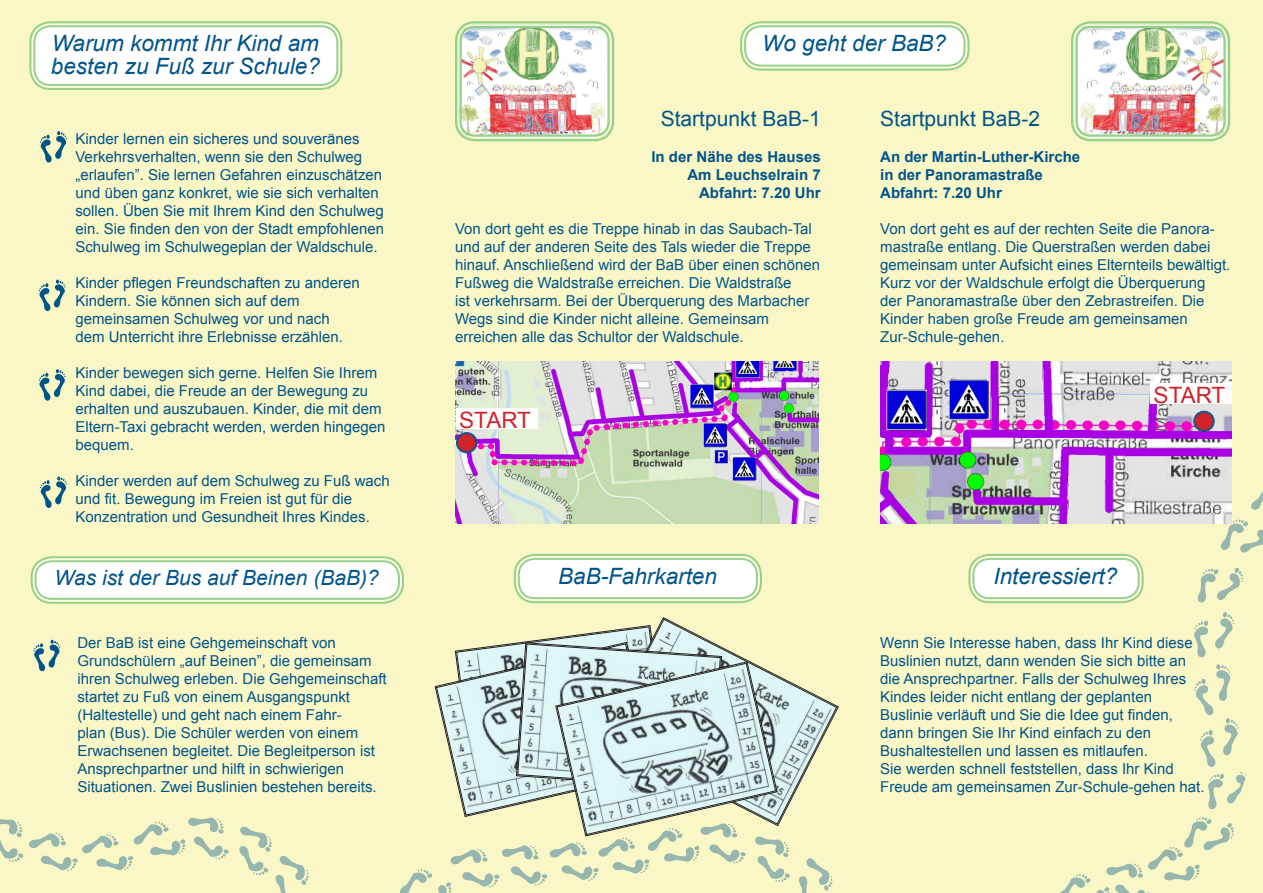
<style>
.page{position:relative;width:1263px;height:893px;background:#f9f7c6}
.page>*{position:absolute;margin:0;border:0;box-sizing:border-box;transform-origin:0 0}
.t1{font:700 24px "Arial";color:#fff9b6}
.t2{font:italic 22.5px "Arial";color:#01548a}
.t3{font:22.5px "Arial";letter-spacing:-.01em;color:#d1232a}
.t4{font:21px "Arial";color:#01548a}
.t5{font:italic 21px "Arial";color:#01548a}
.t6{font:15px/18px "Arial";color:#01548a}
.t7{font:700 15px/18px "Arial";color:#01548a;text-align:right}
</style>
<div class="page">
<svg style="left:40px;top:131px;width:27px;height:32px"></svg>
<svg style="left:39px;top:280px;width:27px;height:31px"></svg>
<svg style="left:39px;top:369px;width:27px;height:32px"></svg>
<svg style="left:40px;top:476px;width:27px;height:32px"></svg>
<svg style="left:0;top:817px;width:229px;height:54px"></svg>
<svg style="left:239px;top:827px;width:70px;height:66px"></svg>
<svg style="left:799px;top:858px;width:34px;height:35px"></svg>
<svg style="left:1060px;top:817px;width:174px;height:76px"></svg>
<svg style="left:1194px;top:664px;width:53px;height:145px"></svg>
<svg style="left:1251px;top:491px;width:12px;height:19px"></svg>
<img style="left:880px;top:362px;width:352px;height:161px">
<img style="left:455px;top:362px;width:363px;height:161px">
<svg style="left:1198px;top:567px;width:45px;height:35px"></svg>
<svg style="left:1194px;top:620px;width:14px;height:38px"></svg>
<svg style="left:1215px;top:612px;width:19px;height:37px"></svg>
<svg style="left:1221px;top:519px;width:42px;height:33px"></svg>
<img style="left:1074px;top:25px;width:153px;height:113px">
<div style="left:1071px;top:21px;width:159px;height:120px;border:2px solid #98d08a;border-radius:19px"></div>
<div style="left:1075px;top:26px;width:151px;height:111px;border:2px solid #98d08a;border-radius:14px"></div>
<div style="left:743px;top:24px;width:223px;height:44px;background:#fff;border-radius:18px"></div>
<div style="left:740px;top:21px;width:229px;height:50px;border:2px solid #98d08a;border-radius:20px"></div>
<div style="left:744px;top:25px;width:221px;height:42px;border:2px solid #98d08a;border-radius:16px"></div>
<div style="left:32px;top:24px;width:307px;height:63px;background:#fff;border-radius:18px"></div>
<div style="left:29px;top:21px;width:313px;height:69px;border:2px solid #98d08a;border-radius:20px"></div>
<div style="left:33px;top:25px;width:305px;height:61px;border:2px solid #98d08a;border-radius:16px"></div>
<div style="left:34px;top:559px;width:367px;height:42px;background:#fff;border-radius:18px"></div>
<div style="left:31px;top:556px;width:373px;height:48px;border:2px solid #98d08a;border-radius:20px"></div>
<div style="left:35px;top:560px;width:365px;height:40px;border:2px solid #98d08a;border-radius:16px"></div>
<svg style="left:659px;top:619px;width:178px;height:184px"></svg>
<svg style="left:400px;top:625px;width:390px;height:268px"></svg>
<div style="left:517px;top:557px;width:242px;height:43px;background:#fff;border-radius:18px"></div>
<div style="left:514px;top:554px;width:248px;height:49px;border:2px solid #98d08a;border-radius:20px"></div>
<div style="left:518px;top:558px;width:240px;height:41px;border:2px solid #98d08a;border-radius:16px"></div>
<img style="left:458px;top:25px;width:153px;height:113px">
<div style="left:455px;top:21px;width:159px;height:120px;border:2px solid #98d08a;border-radius:19px"></div>
<div style="left:459px;top:26px;width:151px;height:111px;border:2px solid #98d08a;border-radius:14px"></div>
<div style="left:1150px;top:383px;width:82px;height:21px;background:#fff"></div>
<div style="left:456px;top:408px;width:81px;height:21px;background:#fff"></div>
<div style="left:971px;top:557px;width:170px;height:43px;background:#fff;border-radius:18px"></div>
<div style="left:968px;top:554px;width:176px;height:49px;border:2px solid #98d08a;border-radius:20px"></div>
<div style="left:972px;top:558px;width:168px;height:41px;border:2px solid #98d08a;border-radius:16px"></div>
<div style="left:1194px;top:412px;width:20px;height:19px;background:#d1232a;border-radius:50%"></div>
<div style="left:1193px;top:411px;width:21px;height:21px;border:1px solid #01548a;border-radius:50%"></div>
<div style="left:1194px;top:412px;width:19px;height:19px;border:1px solid #01548a;border-radius:50%"></div>
<div style="left:457px;top:433px;width:19px;height:19px;background:#d1232a;border-radius:50%"></div>
<div style="left:456px;top:432px;width:21px;height:21px;border:1px solid #01548a;border-radius:50%"></div>
<div style="left:457px;top:433px;width:19px;height:19px;border:1px solid #01548a;border-radius:50%"></div>
<svg style="left:33px;top:640px;width:27px;height:31px"></svg>
<p class="t2" style="left:52px;top:29px;width:269px">Warum kommt Ihr Kind am</p>
<p class="t2" style="left:762px;top:29px;width:185px">Wo geht der BaB?</p>
<p class="t1" style="left:1165px;top:35px;width:15px">2</p>
<p class="t2" style="left:51px;top:51px;width:270px">besten zu Fuß zur Schule?</p>
<p class="t1" style="left:546px;top:38px;width:15px">1</p>
<p class="t6" style="left:75px;top:130px;width:310px">Kinder lernen ein sicheres und souveränes Verkehrsverhalten, wenn sie den Schulweg „erlaufen”. Sie lernen Gefahren einzuschätzen und üben ganz konkret, wie sie sich verhalten sollen. Üben Sie mit Ihrem Kind den Schulweg ein. Sie finden den von der Stadt empfohlenen Schulweg im Schulwegeplan der Waldschule.</p>
<p class="t6" style="left:75px;top:274px;width:286px">Kinder pflegen Freundschaften zu anderen Kindern. Sie können sich auf dem gemeinsamen Schulweg vor und nach dem Unterricht ihre Erlebnisse erzählen.</p>
<p class="t6" style="left:75px;top:364px;width:312px">Kinder bewegen sich gerne. Helfen Sie Ihrem Kind dabei, die Freude an der Bewegung zu erhalten und auszubauen. Kinder, die mit dem Eltern-Taxi gebracht werden, werden hingegen bequem.</p>
<p class="t6" style="left:75px;top:472px;width:316px">Kinder werden auf dem Schulweg zu Fuß wach und fit. Bewegung im Freien ist gut für die<br>Konzentration und Gesundheit Ihres Kindes.</p>
<p class="t5" style="left:55px;top:564px;width:326px">Was ist der Bus auf Beinen (BaB)?</p>
<p class="t4" style="left:661px;top:105px;width:161px">Startpunkt BaB-1</p>
<p class="t7" style="left:651px;top:148px;width:171px">In der Nähe des Hauses<br>Am Leuchselrain 7</p>
<p class="t7" style="left:699px;top:184px;width:123px">Abfahrt: 7.20 Uhr</p>
<p class="t6" style="left:455px;top:220px;width:367px">Von dort geht es die Treppe hinab in das Saubach-Tal und auf der anderen Seite des Tals wieder die Treppe hinauf. Anschließend wird der BaB über einen schönen Fußweg die Waldstraße erreichen. Die Waldstraße<br>ist verkehrsarm. Bei der Überquerung des Marbacher Wegs sind die Kinder nicht alleine. Gemeinsam erreichen alle das Schultor der Waldschule.</p>
<p class="t3" style="left:459px;top:406px;width:73px">START</p>
<p class="t2" style="left:558px;top:561px;width:160px">BaB-Fahrkarten</p>
<p class="t4" style="left:880px;top:105px;width:161px">Startpunkt BaB-2</p>
<p class="t7" style="left:880px;top:148px;width:202px;text-align:left">An der Martin-Luther-Kirche in der Panoramastraße<br>Abfahrt: 7.20 Uhr</p>
<p class="t6" style="left:880px;top:220px;width:352px">Von dort geht es auf der rechten Seite die Panora&shy;mastraße entlang. Die Querstraßen werden dabei gemeinsam unter Aufsicht eines Elternteils bewältigt.<br>Kurz vor der Waldschule erfolgt die Überquerung der Panoramastraße über den Zebrastreifen. Die Kinder haben große Freude am gemeinsamen Zur-Schule-gehen.</p>
<p class="t3" style="left:1154px;top:381px;width:73px">START</p>
<p class="t2" style="left:993px;top:561px;width:125px">Interessiert?</p>
<p class="t6" style="left:77px;top:634px;width:311px">Der BaB ist eine Gehgemeinschaft von Grundschülern „auf Beinen”, die gemeinsam ihren Schulweg erleben. Die Gehgemeinschaft startet zu Fuß von einem Ausgangspunkt (Haltestelle) und geht nach einem Fahr-<br>plan (Bus). Die Schüler werden von einem Erwachsenen begleitet. Die Begleitperson ist Ansprechpartner und hilft in schwierigen Situationen. Zwei Buslinien bestehen bereits.</p>
<p class="t6" style="left:880px;top:634px;width:326px">Wenn Sie Interesse haben, dass Ihr Kind diese Buslinien nutzt, dann wenden Sie sich bitte an die Ansprechpartner. Falls der Schulweg Ihres Kindes leider nicht entlang der geplanten Buslinie verläuft und Sie die Idee gut finden, dann bringen Sie Ihr Kind einfach zu den Bushaltestellen und lassen es mitlaufen.<br>Sie werden schnell feststellen, dass Ihr Kind Freude am gemeinsamen Zur-Schule-gehen hat.</p>
</div>
